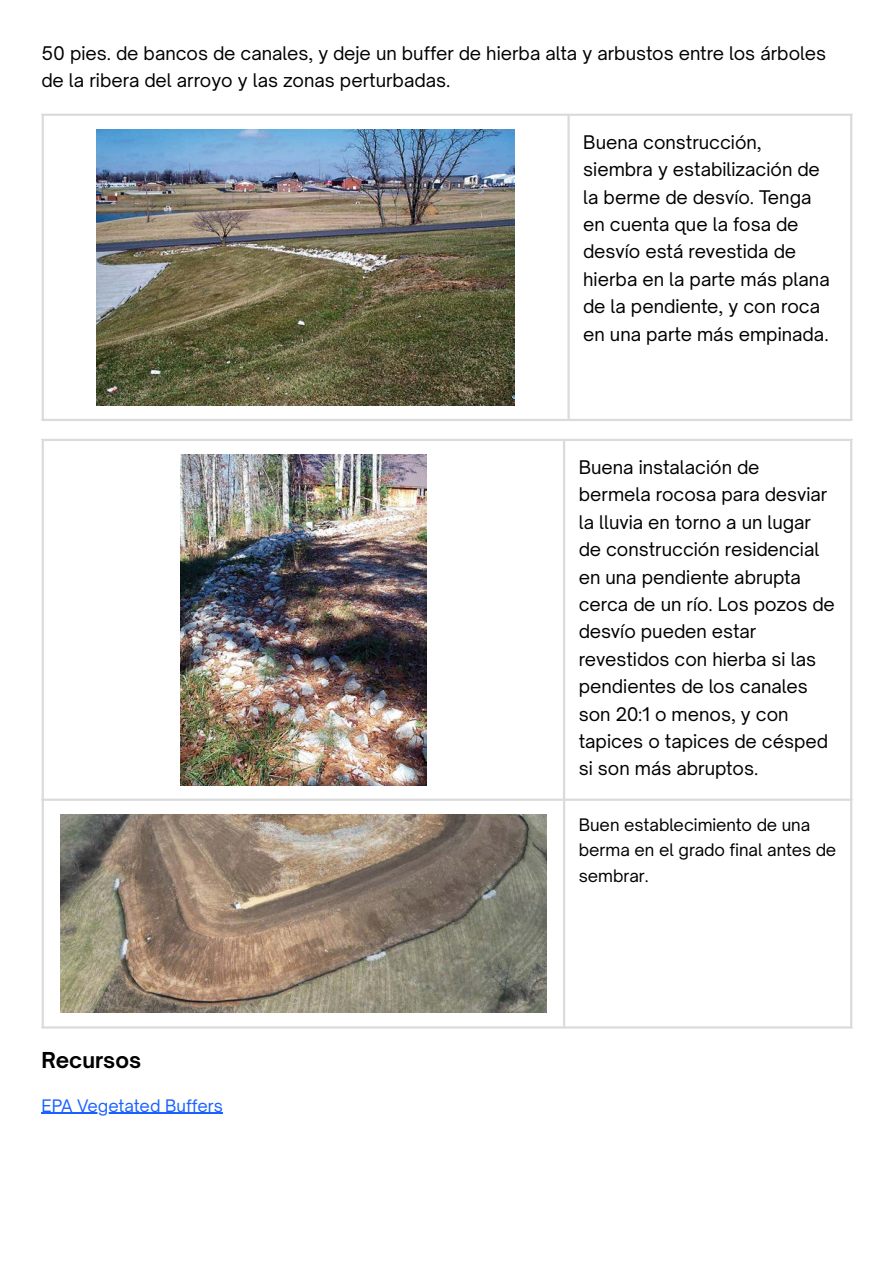
<style>
.page{position:relative;width:894px;height:1263px;background:#fff}
.page>*{position:absolute;margin:0;border:0;box-sizing:border-box;transform-origin:0 0}
.t1{font:700 21px "Open Sauce One";color:#000}
.t2{font:18px/27.5px "Open Sauce One";color:#000}
.t3{font:16.5px/25.3px "Open Sauce One";color:#000}
.t4{font:16.5px "Open Sauce One";color:#1a62ff}
</style>
<div class="page">
<hr style="left:42px;top:1113px;width:181px;height:1px;background:#1a62ff">
<img style="left:97px;top:129px;width:417px;height:276px">
<hr style="left:42px;top:116px;width:2px;height:303px;background:#dbdbdb">
<hr style="left:567px;top:116px;width:2px;height:303px;background:#dbdbdb">
<hr style="left:849px;top:116px;width:3px;height:303px;background:#dbdbdb">
<hr style="left:42px;top:114px;width:810px;height:2px;background:#dbdbdb">
<hr style="left:42px;top:419px;width:810px;height:2px;background:#dbdbdb">
<img style="left:180px;top:454px;width:246px;height:331px">
<img style="left:61px;top:814px;width:485px;height:198px">
<hr style="left:42px;top:441px;width:2px;height:585px;background:#dbdbdb">
<hr style="left:563px;top:441px;width:2px;height:585px;background:#dbdbdb">
<hr style="left:849px;top:441px;width:3px;height:585px;background:#dbdbdb">
<hr style="left:42px;top:439px;width:810px;height:2px;background:#dbdbdb">
<hr style="left:42px;top:799px;width:810px;height:2px;background:#dbdbdb">
<hr style="left:42px;top:1026px;width:810px;height:3px;background:#dbdbdb">
<p class="t2" style="left:42px;top:39px;width:785px;line-height:27px">50 pies. de bancos de canales, y deje un buffer de hierba alta y arbustos entre los árboles de la ribera del arroyo y las zonas perturbadas.</p>
<p class="t2" style="left:583px;top:128px;width:248px">Buena construcción, siembra y estabilización de la berme de desvío. Tenga en cuenta que la fosa de desvío está revestida de hierba en la parte más plana de la pendiente, y con roca en una parte más empinada.</p>
<h2 class="t1" style="left:42px;top:1047px;width:101px">Recursos</h2>
<p class="t4" style="left:42px;top:1095px;width:183px">EPA Vegetated Buffers</p>
<p class="t2" style="left:578px;top:453px;width:257px">Buena instalación de bermela rocosa para desviar la lluvia en torno a un lugar de construcción residencial en una pendiente abrupta cerca de un río. Los pozos de desvío pueden estar revestidos con hierba si las pendientes de los canales son 20:1 o menos, y con tapices o tapices de césped si son más abruptos.</p>
<p class="t3" style="left:578px;top:812px;width:259px">Buen establecimiento de una berma en el grado final antes de sembrar.</p>
</div>
